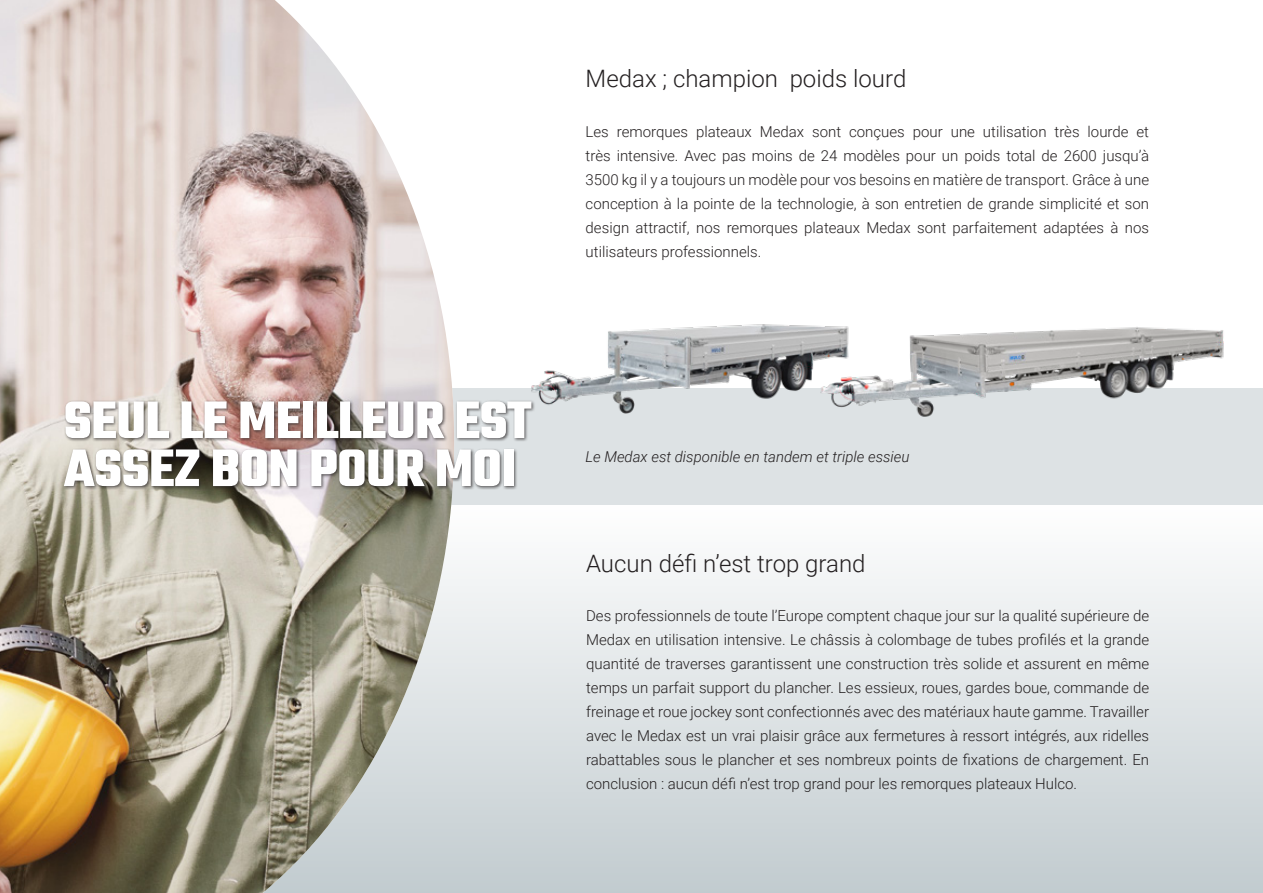
<style>
.page{position:relative;width:1263px;height:893px;background:#fff}
.page>*{position:absolute;margin:0;border:0;box-sizing:border-box;transform-origin:0 0}
.t1{font:700 57px/48px "Teko";letter-spacing:-.01em;color:#fff}
.t2{font:300 24px "Roboto";color:#231f20}
.t3{font:300 15px/24px "Roboto";color:#231f20;text-align:justify}
.t4{font:italic 300 15px "Roboto";color:#231f20}
</style>
<div class="page">
<div style="left:0;top:388px;width:1263px;height:117px;background:#dde2e4"></div>
<div style="left:0;top:505px;width:1263px;height:388px;background:linear-gradient(to bottom,#fefefe,#c2cbcf)"></div>
<img style="left:0;top:0;width:454px;height:893px">
<div style="left:63px;top:399px;width:473px;height:91px;background:#231f20;opacity:.7"></div>
<img style="left:513px;top:324px;width:300px;height:101px">
<img style="left:813px;top:325px;width:411px;height:92px">
<p class="t2" style="left:586px;top:62px;width:322px">Medax ; champion poids lourd</p>
<p class="t3" style="left:586px;top:119px;width:565px">Les remorques plateaux Medax sont conçues pour une utilisation très lourde et très intensive. Avec pas moins de 24 modèles pour un poids total de 2600 jusqu’à 3500 kg il y a toujours un modèle pour vos besoins en matière de transport. Grâce à une conception à la pointe de la technologie, à son entretien de grande simplicité et son design attractif, nos remorques plateaux Medax sont parfaitement adaptées à nos utilisateurs professionnels.</p>
<p class="t1" style="left:64px;top:400px;width:469px">SEUL LE MEILLEUR EST<br>ASSEZ BON POUR MOI</p>
<p class="t4" style="left:585px;top:446px;width:326px">Le Medax est disponible en tandem et triple essieu</p>
<p class="t2" style="left:586px;top:546px;width:281px">Aucun défi n’est trop grand</p>
<p class="t3" style="left:586px;top:603px;width:564px">Des professionnels de toute l’Europe comptent chaque jour sur la qualité supérieure de Medax en utilisation intensive. Le châssis à colombage de tubes profilés et la grande quantité de traverses garantissent une construction très solide et assurent en même temps un parfait support du plancher. Les essieux, roues, gardes boue, commande de freinage et roue jockey sont confectionnés avec des matériaux haute gamme. Travailler avec le Medax est un vrai plaisir grâce aux fermetures à ressort intégrés, aux ridelles rabattables sous le plancher et ses nombreux points de fixations de chargement. En conclusion : aucun défi n’est trop grand pour les remorques plateaux Hulco.</p>
</div>
